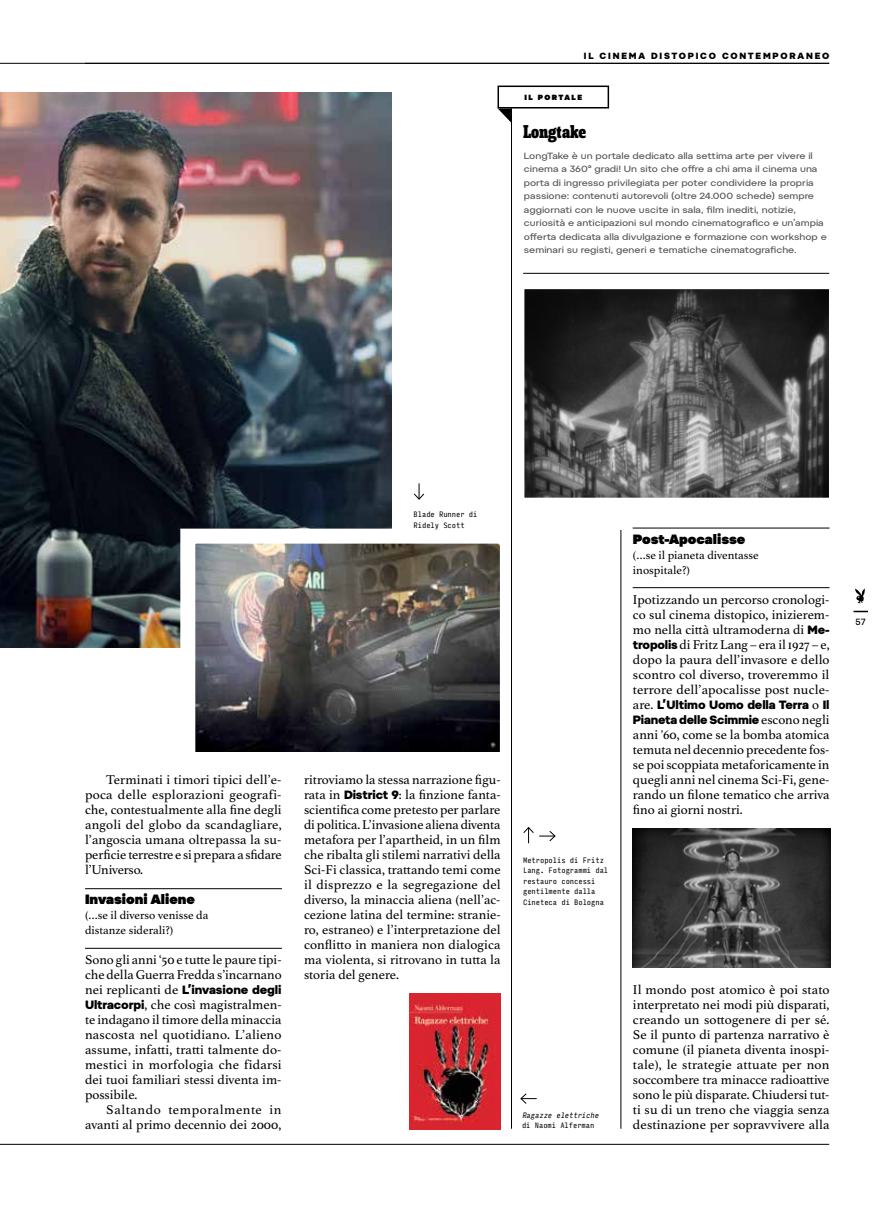
<style>
.page{position:relative;width:893px;height:1212px;background:#fff}
.page>*{position:absolute;margin:0;border:0;box-sizing:border-box;transform-origin:0 0}
.t1{font:900 extra-condensed 18px "Rude Slab";letter-spacing:-.01em;color:#000}
.t2{font:13.5px/15px "Athelas PE";color:#000;text-align:justify}
.t3{font:13.5px "Pepi Ultra";color:#000}
.t4{font:800 12px/15px "Pepi";letter-spacing:-.015em;color:#000}
.t5{font:12px/15px "Athelas PE";color:#000}
.t6{font:500 9px/13.5px "Pepi";color:#575756;scale:1.09 1}
.t7{font:800 9px "Pepi";letter-spacing:.2em;color:#000}
.t8{font:500 9px "Pepi";color:#000}
.t9{font:7.5px/10.5px "Input Mono Compressed";letter-spacing:-.01em;color:#000;scale:1.09 1}
.t10{font:italic 7.5px "Input Mono Compressed";color:#000;scale:1.09 1}
.t11{font:7.5px "Pepi Ultra";letter-spacing:.2em;color:#000}
.s1{font-family:"Athelas PE";font-weight:400;font-size:13.5px}
.s2{font-family:"Pepi";font-weight:800;font-size:12px}
</style>
<div class="page">
<svg style="left:855px;top:588px;width:10px;height:15px"></svg>
<svg style="left:853px;top:611px;width:15px;height:1px"></svg>
<hr style="left:0;top:63px;width:829px;height:1px;background:#000">
<hr style="left:0;top:1144px;width:829px;height:1px;background:#000">
<img style="left:0;top:93px;width:391px;height:555px">
<img style="left:173px;top:521px;width:327px;height:231px">
<svg style="left:523px;top:272px;width:307px;height:226px;background:#5a5a5a"></svg>
<hr style="left:511px;top:94px;width:1px;height:1035px;background:#000">
<hr style="left:620px;top:530px;width:1px;height:599px;background:#000">
<div style="left:498px;top:86px;width:110px;height:22px;background:#fff"></div>
<div style="left:497px;top:86px;width:112px;height:22px;border:2px solid #000"></div>
<svg style="left:498px;top:108px;width:13px;height:15px"></svg>
<svg style="left:414px;top:483px;width:11px;height:17px"></svg>
<svg style="left:520px;top:1093px;width:17px;height:11px"></svg>
<svg style="left:523px;top:827px;width:33px;height:16px"></svg>
<hr style="left:85px;top:948px;width:197px;height:1px;background:#000">
<hr style="left:633px;top:587px;width:196px;height:1px;background:#000">
<hr style="left:85px;top:888px;width:197px;height:1px;background:#000">
<hr style="left:633px;top:528px;width:196px;height:1px;background:#000">
<img style="left:633px;top:828px;width:198px;height:139px">
<img style="left:409px;top:994px;width:92px;height:136px">
<p class="t7" style="left:584px;top:50px;width:247px">IL CINEMA DISTOPICO CONTEMPORANEO</p>
<p class="t11" style="left:524px;top:93px;width:59px">IL PORTALE</p>
<h1 class="t1" style="left:523px;top:121px;width:65px">Longtake</h1>
<p class="t6" style="left:524px;top:149px;width:279px">LongTake è un portale dedicato alla settima arte per vivere il cinema a 360° gradi! Un sito che offre a chi ama il cinema una porta di ingresso privilegiata per poter condividere la propria passione: contenuti autorevoli (oltre 24.000 schede) sempre aggiornati con le nuove uscite in sala, film inediti, notizie, curiosità e anticipazioni sul mondo cinematografico e un’ampia offerta dedicata alla divulgazione e formazione con workshop e seminari su registi, generi e tematiche cinematografiche.</p>
<p class="t9" style="left:414px;top:509px;width:60px">Blade Runner di<br>Ridely Scott</p>
<p class="t2" style="left:85px;top:771px;width:198px;text-indent:21px">Terminati i timori tipici dell’e&shy;poca delle esplorazioni geografi&shy;che, contestualmente alla fine degli angoli del globo da scandagliare, l’angoscia umana oltrepassa la su&shy;perficie terrestre e si prepara a sfidare l’Universo.</p>
<p class="t3" style="left:85px;top:890px;width:111px">Invasioni Aliene</p>
<p class="t5" style="left:85px;top:907px;width:125px">(…se il diverso venisse da distanze siderali?)</p>
<p class="t2" style="left:85px;top:951px;width:198px">Sono gli anni ‘50 e tutte le paure tipi&shy;che della Guerra Fredda s’incarnano</p>
<p class="t4" style="left:85px;top:982px;width:198px"><span class="s1">nei replicanti de</span> L’invasione degli</p>
<p class="t2" style="left:85px;top:996px;width:198px"><span class="s2">Ultracorpi</span>, che così magistralmen&shy;te indagano il timore della minaccia nascosta nel quotidiano. L’alieno assume, infatti, tratti talmente do&shy;mestici in morfologia che fidarsi dei tuoi familiari stessi diventa im&shy;possibile.</p>
<p class="t2" style="left:85px;top:1101px;width:198px;text-align:right">Saltando temporalmente in avanti al primo decennio dei 2000,</p>
<p class="t2" style="left:304px;top:771px;width:198px">ritroviamo la stessa narrazione figu&shy;rata in <span class="s2">District 9</span>: la finzione fanta&shy;scientifica come pretesto per parlare di politica. L’invasione aliena diventa metafora per l’apartheid, in un film che ribalta gli stilemi narrativi della Sci-Fi classica, trattando temi come il disprezzo e la segregazione del diverso, la minaccia aliena (nell’ac&shy;cezione latina del termine: stranie&shy;ro, estraneo) e l’interpretazione del conflitto in maniera non dialogica ma violenta, si ritrovano in tutta la storia del genere.</p>
<p class="t9" style="left:523px;top:855px;width:80px">Metropolis di Fritz<br>Lang. Fotogrammi dal restauro concessi gentilmente dalla<br>Cineteca di Bologna</p>
<p class="t10" style="left:522px;top:1111px;width:73px">Ragazze elettriche</p>
<p class="t9" style="left:522px;top:1121px;width:68px">di Naomi Alferman</p>
<p class="t3" style="left:633px;top:530px;width:114px">Post-Apocalisse</p>
<p class="t5" style="left:633px;top:547px;width:127px">(…se il pianeta diventasse inospitale?)</p>
<p class="t2" style="left:633px;top:591px;width:198px">Ipotizzando un percorso cronologi&shy;co sul cinema distopico, inizierem&shy;mo nella città ultramoderna di <span class="s2">Me&shy;tropolis</span> di Fritz Lang – era il 1927 – e, dopo la paura dell’invasore e dello scontro col diverso, troveremmo il terrore dell’apocalisse post nucle-</p>
<p class="t4" style="left:633px;top:697px;width:198px"><span class="s1">are.</span> L’Ultimo Uomo della Terra <span class="s1">o</span> Il<br>Pianeta delle Scimmie <span class="s1">escono negli</span></p>
<p class="t2" style="left:633px;top:726px;width:198px">anni '60, come se la bomba atomica temuta nel decennio precedente fos&shy;se poi scoppiata metaforicamente in quegli anni nel cinema Sci-Fi, gene&shy;rando un filone tematico che arriva fino ai giorni nostri.</p>
<p class="t2" style="left:633px;top:981px;width:198px">Il mondo post atomico è poi stato interpretato nei modi più disparati, creando un sottogenere di per sé.<br>Se il punto di partenza narrativo è comune (il pianeta diventa inospi&shy;tale), le strategie attuate per non soccombere tra minacce radioattive sono le più disparate. Chiudersi tut&shy;ti su di un treno che viaggia senza destinazione per sopravvivere alla</p>
<p class="t8" style="left:856px;top:617px;width:12px">57</p>
</div>
